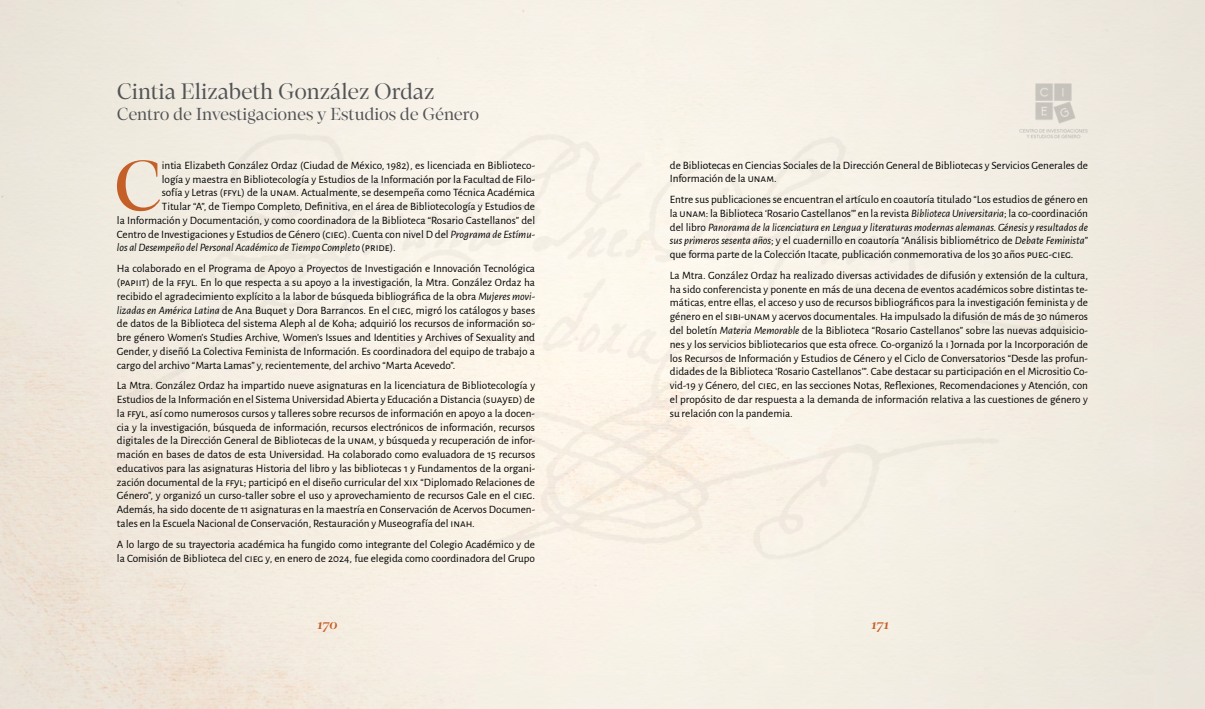
<style>
.page{position:relative;width:1205px;height:709px;background:#fff}
.page>*{position:absolute;margin:0;border:0;box-sizing:border-box;transform-origin:0 0}
.t1{font:200 70.88px "Loretta Display VF";color:#c55f28}
.t2{font:22.5px "Loretta Regular Display";color:#525355}
.t3{font:17.5px "Loretta Regular Display";letter-spacing:-.01em;color:#525355}
.t4{font:italic 200 13.75px "Loretta Display VF";letter-spacing:-.025em;color:#c55f28}
.t5{font:11.25px/13.8px "Alegreya Sans";color:#000;text-align:justify}
.t6{font:italic 11.25px "Alegreya Sans";color:#000}
.s1{font-style:italic}
.s2{font-style:normal}
.s3{font-size:12.5px}
</style>
<div class="page">
<img style="left:1019px;top:82px;width:69px;height:57px">
<h2 class="t2" style="left:117px;top:75px;width:319px">Cintia Elizabeth González Ordaz</h2>
<h3 class="t3" style="left:117px;top:102px;width:364px">Centro de Investigaciones y Estudios de Género</h3>
<h1 class="t1" style="left:114px;top:139px;width:50px">C</h1>
<p class="t5" style="left:162px;top:158px;width:375px">intia Elizabeth González Ordaz (Ciudad de México, 1982), es licenciada en Biblioteco-</p>
<p class="t5" style="left:162px;top:171px;width:375px">logía y maestra en Bibliotecología y Estudios de la Información por la Facultad de Filo-</p>
<p class="t5" style="left:162px;top:185px;width:375px">sofía y Letras (ffyl) de la unam. Actualmente, se desempeña como Técnica Académica</p>
<p class="t5" style="left:162px;top:199px;width:375px">Titular “A”, de Tiempo Completo, Definitiva, en el área de Bibliotecología y Estudios de</p>
<p class="t5" style="left:117px;top:213px;width:420px">la Información y Documentación, y como coordinadora de la Biblioteca “Rosario Castellanos” del</p>
<p class="t5" style="left:117px;top:226px;width:420px">Centro de Investigaciones y Estudios de Género (cieg). Cuenta con nivel D del <span class="s1">Programa de Estímu-</span></p>
<p class="t6" style="left:117px;top:240px;width:280px">los al Desempeño del Personal Académico de Tiempo Completo <span class="s2">(pride).</span></p>
<p class="t5" style="left:117px;top:261px;width:420px">Ha colaborado en el Programa de Apoyo a Proyectos de Investigación e Innovación Tecnológica (papiit) de la ff<span class="s3">y</span>l. En lo que respecta a su apoyo a la investigación, la Mtra. González Ordaz ha recibido el agradecimiento explícito a la labor de búsqueda bibliográfica de la obra <span class="s1">Mujeres movi&shy;lizadas en América Latina</span> de Ana Buquet y Dora Barrancos. En el cieg, migró los catálogos y bases de datos de la Biblioteca del sistema Aleph al de Koha; adquirió los recursos de información so&shy;bre género Women’s Studies Archive, Women’s Issues and Identities y Archives of Sexuality and Gender, y diseñó La Colectiva Feminista de Información. Es coordinadora del equipo de trabajo a cargo del archivo “Marta Lamas” y, recientemente, del archivo “Marta Acevedo”.</p>
<p class="t5" style="left:117px;top:378px;width:420px">La Mtra. González Ordaz ha impartido nueve asignaturas en la licenciatura de Bibliotecología y Estudios de la Información en el Sistema Universidad Abierta y Educación a Distancia (sua<span class="s3">y</span>ed) de la ff<span class="s3">y</span>l, así como numerosos cursos y talleres sobre recursos de información en apoyo a la docen&shy;cia y la investigación, búsqueda de información, recursos electrónicos de información, recursos digitales de la Dirección General de Bibliotecas de la unam, y búsqueda y recuperación de infor&shy;mación en bases de datos de esta Universidad. Ha colaborado como evaluadora de 15 recursos educativos para las asignaturas Historia del libro y las bibliotecas 1 y Fundamentos de la organi&shy;zación documental de la ff<span class="s3">y</span>l; participó en el diseño curricular del xix “Diplomado Relaciones de Género”, y organizó un curso-taller sobre el uso y aprovechamiento de recursos Gale en el cieg.<br>Además, ha sido docente de 11 asignaturas en la maestría en Conservación de Acervos Documen&shy;tales en la Escuela Nacional de Conservación, Restauración y Museografía del inah.</p>
<p class="t5" style="left:117px;top:536px;width:420px">A lo largo de su trayectoria académica ha fungido como integrante del Colegio Académico y de la Comisión de Biblioteca del cieg y, en enero de 2024, fue elegida como coordinadora del Grupo</p>
<p class="t5" style="left:670px;top:157px;width:420px">de Bibliotecas en Ciencias Sociales de la Dirección General de Bibliotecas y Servicios Generales de<br>Información de la unam.</p>
<p class="t5" style="left:670px;top:192px;width:420px">Entre sus publicaciones se encuentran el artículo en coautoría titulado “Los estudios de género en la unam: la Biblioteca ‘Rosario Castellanos’” en la revista <span class="s1">Biblioteca Universitaria</span>; la co-coordinación del libro <span class="s1">Panorama de la licenciatura en Lengua y literaturas modernas alemanas. Génesis y resultados de sus primeros sesenta años</span>; y el cuadernillo en coautoría “Análisis bibliométrico de <span class="s1">Debate Feminista</span>” que forma parte de la Colección Itacate, publicación conmemorativa de los 30 años pueg-cieg.</p>
<p class="t5" style="left:670px;top:268px;width:420px">La Mtra. González Ordaz ha realizado diversas actividades de difusión y extensión de la cultura, ha sido conferencista y ponente en más de una decena de eventos académicos sobre distintas te&shy;máticas, entre ellas, el acceso y uso de recursos bibliográficos para la investigación feminista y de género en el sibi-unam y acervos documentales. Ha impulsado la difusión de más de 30 números del boletín <span class="s1">Materia Memorable</span> de la Biblioteca “Rosario Castellanos” sobre las nuevas adquisicio&shy;nes y los servicios bibliotecarios que esta ofrece. Co-organizó la i Jornada por la Incorporación de los Recursos de Información y Estudios de Género y el Ciclo de Conversatorios “Desde las profun&shy;didades de la Biblioteca ‘Rosario Castellanos’”. Cabe destacar su participación en el Micrositio Co&shy;vid-19 y Género, del cieg, en las secciones Notas, Reflexiones, Recomendaciones y Atención, con el propósito de dar respuesta a la demanda de información relativa a las cuestiones de género y su relación con la pandemia.</p>
<p class="t4" style="left:317px;top:614px;width:22px">170</p>
<p class="t4" style="left:871px;top:614px;width:20px">171</p>
</div>
